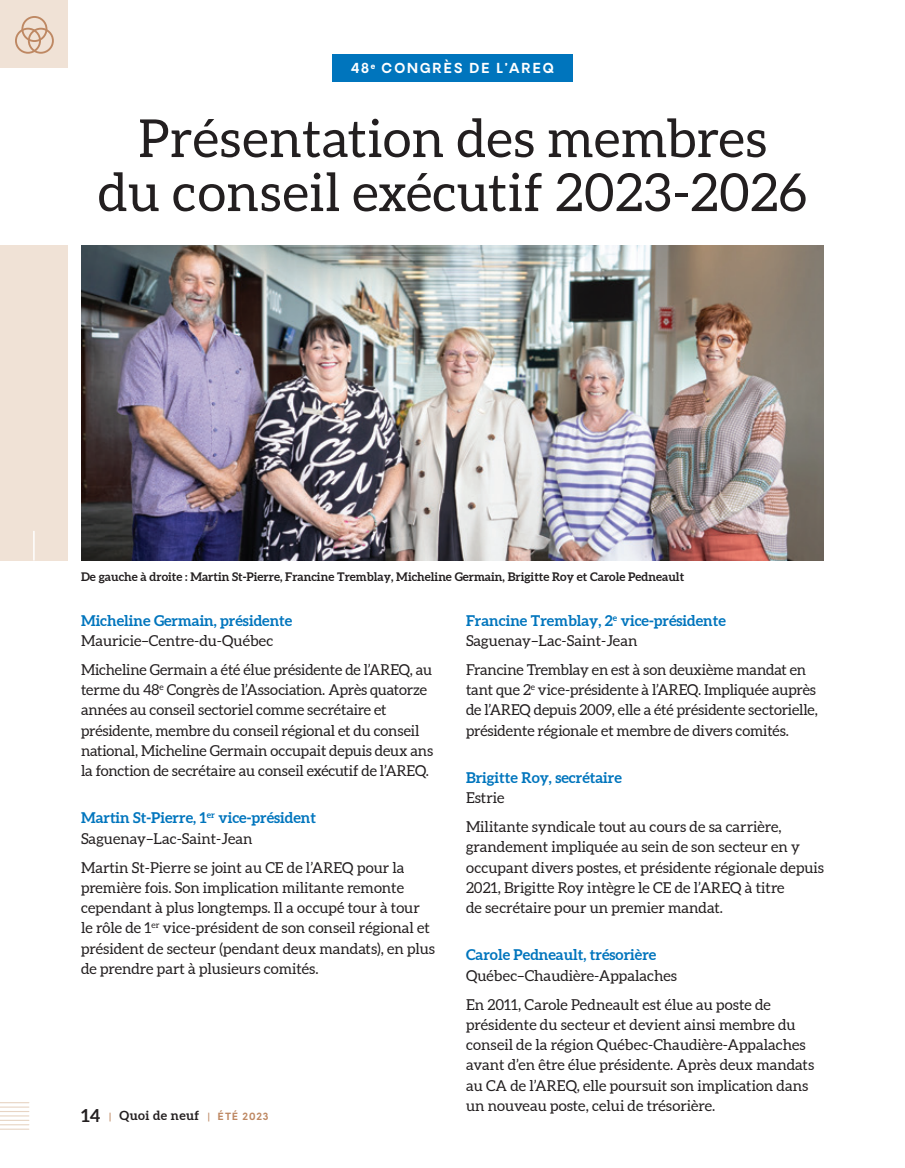
<style>
.page{position:relative;width:905px;height:1168px;background:#fff}
.page>*{position:absolute;margin:0;border:0;box-sizing:border-box;transform-origin:0 0}
.titre{font:52.5px/54px "Aleo";letter-spacing:.01em;color:#231f20;text-align:center}
.texte_courant{font:15px/20.2px "Aleo";color:#231f20}
.texte_courant-2{font:700 15px/20.2px "Aleo";color:#0075bd}
.section{font:700 13.5px "Oakes Grotesk";letter-spacing:.14em;color:#fff}
.t1{font:700 12.75px "Aleo";letter-spacing:.03em;color:#231f20}
.texte_courant-3{font:700 12px "Aleo";color:#231f20}
.s1{font-size:18px}
.s2{font-family:"Oakes Grotesk";font-size:9.75px;color:#be8863}
.s3{font-weight:400;color:#231f20}
</style>
<div class="page">
<svg style="left:0;top:1102px;width:29px;height:23px"></svg>
<hr style="left:0;top:1128px;width:29px;height:2px;background:#e7d4c3">
<div style="left:0;top:0;width:68px;height:68px;background:#f0e2d6"></div>
<div style="left:15px;top:28px;width:26px;height:26px;border:2px solid #be8863;border-radius:50%"></div>
<div style="left:28px;top:28px;width:26px;height:26px;border:2px solid #be8863;border-radius:50%"></div>
<div style="left:21px;top:16px;width:26px;height:26px;border:2px solid #be8863;border-radius:50%"></div>
<div style="left:332px;top:54px;width:240px;height:28px;background:#0075bd"></div>
<img style="left:81px;top:245px;width:743px;height:315px">
<div style="left:0;top:245px;width:68px;height:315px;background:#f0e2d6"></div>
<hr style="left:33px;top:531px;width:2px;height:29px;background:#fff">
<p class="section" style="left:351px;top:59px;width:204px">48<sup>e</sup> CONGRÈS DE L’AREQ</p>
<p class="titre" style="left:98px;top:114px;width:710px">Présentation des membres<br>du conseil exécutif 2023-2026</p>
<p class="texte_courant-3" style="left:81px;top:569px;width:604px">De gauche à droite : Martin St-Pierre, Francine Tremblay, Micheline Germain, Brigitte Roy et Carole Pedneault</p>
<p class="texte_courant-2" style="left:81px;top:611px;width:213px">Micheline Germain, présidente</p>
<p class="texte_courant" style="left:81px;top:631px;width:194px">Mauricie–Centre-du-Québec</p>
<p class="texte_courant" style="left:81px;top:660px;width:353px">Micheline Germain a été élue présidente de l’AREQ, au terme du 48<sup>e</sup> Congrès de l’Association. Après quatorze années au conseil sectoriel comme secrétaire et présidente, membre du conseil régional et du conseil national, Micheline Germain occupait depuis deux ans la fonction de secrétaire au conseil exécutif de l’AREQ.</p>
<p class="texte_courant-2" style="left:81px;top:808px;width:236px">Martin St-Pierre, 1<sup>er</sup> vice-président</p>
<p class="texte_courant" style="left:81px;top:829px;width:173px">Saguenay–Lac-Saint-Jean</p>
<p class="texte_courant" style="left:81px;top:858px;width:355px">Martin St-Pierre se joint au CE de l’AREQ pour la première fois. Son implication militante remonte cependant à plus longtemps. Il a occupé tour à tour le rôle de 1<sup>er</sup> vice-président de son conseil régional et président de secteur (pendant deux mandats), en plus de prendre part à plusieurs comités.</p>
<p class="t1" style="left:81px;top:1108px;width:189px"><span class="s1">14</span> <span class="s2">|</span> Quoi de neuf <span class="s2">| ÉTÉ 2023</span></p>
<p class="texte_courant-2" style="left:466px;top:611px;width:261px">Francine Tremblay, 2<sup>e</sup> vice-présidente</p>
<p class="texte_courant" style="left:466px;top:631px;width:173px">Saguenay–Lac-Saint-Jean</p>
<p class="texte_courant" style="left:466px;top:660px;width:353px">Francine Tremblay en est à son deuxième mandat en tant que 2<sup>e</sup> vice-présidente à l’AREQ. Impliquée auprès de l’AREQ depuis 2009, elle a été présidente sectorielle, présidente régionale et membre de divers comités.</p>
<p class="texte_courant-2" style="left:466px;top:768px;width:157px">Brigitte Roy, secrétaire<br><span class="s3">Estrie</span></p>
<p class="texte_courant" style="left:466px;top:817px;width:359px">Militante syndicale tout au cours de sa carrière, grandement impliquée au sein de son secteur en y occupant divers postes, et présidente régionale depuis 2021, Brigitte Roy intègre le CE de l’AREQ à titre<br>de secrétaire pour un premier mandat.</p>
<p class="texte_courant-2" style="left:466px;top:945px;width:192px">Carole Pedneault, trésorière</p>
<p class="texte_courant" style="left:466px;top:966px;width:212px">Québec–Chaudière-Appalaches</p>
<p class="texte_courant" style="left:466px;top:995px;width:349px">En 2011, Carole Pedneault est élue au poste de présidente du secteur et devient ainsi membre du conseil de la région Québec-Chaudière-Appalaches avant d’en être élue présidente. Après deux mandats au CA de l’AREQ, elle poursuit son implication dans un nouveau poste, celui de trésorière.</p>
</div>
